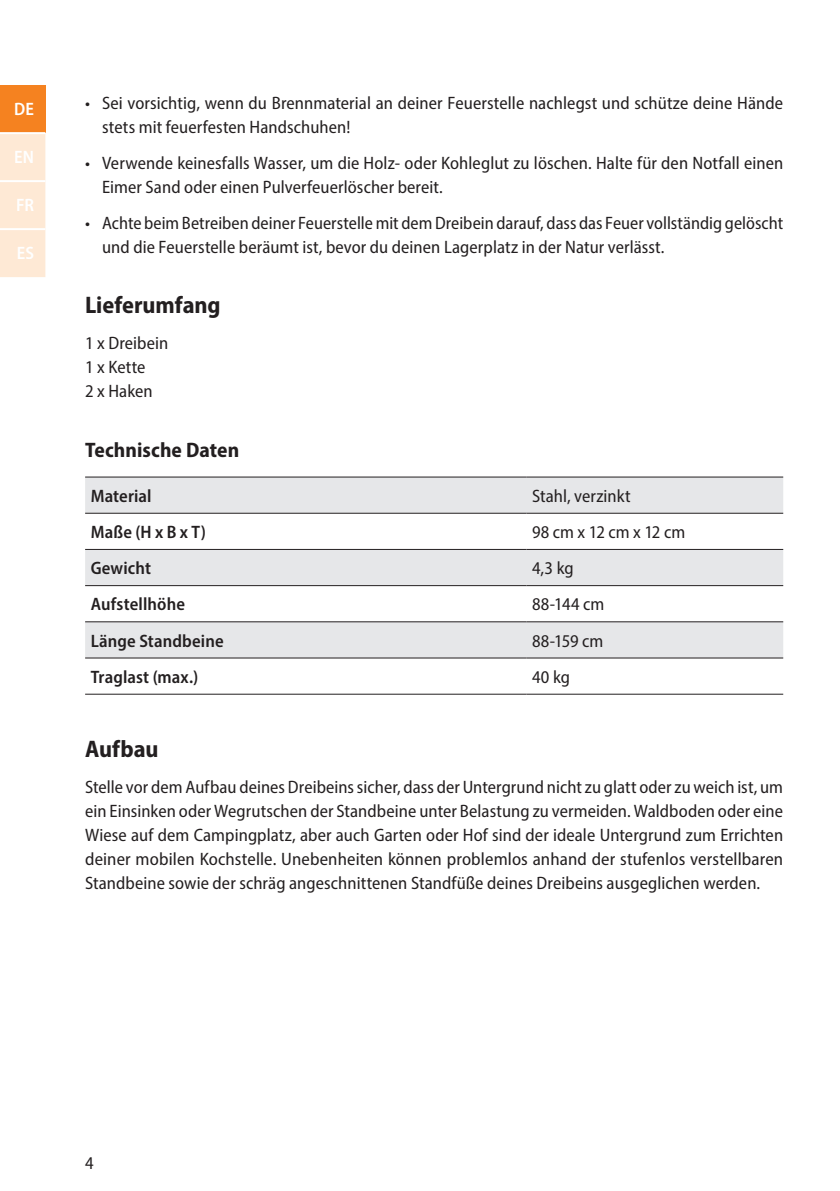
<style>
.page{position:relative;width:840px;height:1191px;background:#fff}
.page>*{position:absolute;margin:0;border:0;box-sizing:border-box;transform-origin:0 0}
.t1{font:700 semi-condensed 24px "Myriad Pro";color:#231f20}
.t2{font:700 semi-condensed 21px "Myriad Pro";letter-spacing:.005em;color:#231f20}
.t3{font:semi-condensed 18px/24px "Myriad Pro";letter-spacing:.005em;color:#231f20}
.t4{font:600 semi-condensed 18px "Myriad Pro";letter-spacing:.005em;color:#231f20}
.t5{font:600 semi-condensed 18px "Myriad Pro";letter-spacing:.01em;color:#fff}
</style>
<div class="page">
<div style="left:0;top:85px;width:45px;height:48px;background:#f58220"></div>
<hr style="left:0;top:132px;width:45px;height:2px;background:#fff">
<div style="left:0;top:134px;width:45px;height:143px;background:#fee9d5"></div>
<div style="left:18px;top:246px;width:15px;height:13px;background:#fee9d5"></div>
<hr style="left:0;top:228px;width:45px;height:2px;background:#fff">
<div style="left:85px;top:477px;width:697px;height:36px;background:#e6e7e9"></div>
<svg style="left:85px;top:548px;width:697px;height:111px;fill:#e6e7e9"></svg>
<hr style="left:85px;top:476px;width:441px;height:1px;background:#231f20">
<hr style="left:526px;top:476px;width:256px;height:1px;background:#231f20">
<hr style="left:85px;top:513px;width:441px;height:1px;background:#231f20">
<hr style="left:526px;top:513px;width:256px;height:1px;background:#231f20">
<hr style="left:85px;top:549px;width:441px;height:1px;background:#231f20">
<hr style="left:526px;top:549px;width:256px;height:1px;background:#231f20">
<hr style="left:85px;top:585px;width:441px;height:1px;background:#231f20">
<hr style="left:526px;top:585px;width:256px;height:1px;background:#231f20">
<hr style="left:85px;top:621px;width:441px;height:1px;background:#231f20">
<hr style="left:526px;top:621px;width:256px;height:1px;background:#231f20">
<hr style="left:85px;top:657px;width:441px;height:1px;background:#231f20">
<hr style="left:526px;top:657px;width:256px;height:1px;background:#231f20">
<hr style="left:85px;top:693px;width:441px;height:1px;background:#231f20">
<hr style="left:526px;top:693px;width:256px;height:1px;background:#231f20">
<p class="t5" style="left:14px;top:97px;width:21px">DE</p>
<p class="t5" style="left:14px;top:145px;width:21px">EN</p>
<p class="t5" style="left:16px;top:193px;width:19px">FR</p>
<p class="t5" style="left:17px;top:241px;width:19px">ES</p>
<p class="t3" style="left:102px;top:91px;width:682px;text-indent:-17px">• Sei vorsichtig, wenn du Brennmaterial an deiner Feuerstelle nachlegst und schütze deine Hände stets mit feuerfesten Handschuhen!</p>
<p class="t3" style="left:102px;top:151px;width:682px;text-indent:-17px">• Verwende keinesfalls Wasser, um die Holz- oder Kohleglut zu löschen. Halte für den Notfall einen<br>Eimer Sand oder einen Pulverfeuerlöscher bereit.</p>
<p class="t3" style="left:102px;top:211px;width:682px;text-indent:-17px">• Achte beim Betreiben deiner Feuerstelle mit dem Dreibein darauf, dass das Feuer vollständig gelöscht und die Feuerstelle beräumt ist, bevor du deinen Lagerplatz in der Natur verlässt.</p>
<h1 class="t1" style="left:85px;top:290px;width:137px">Lieferumfang</h1>
<p class="t3" style="left:85px;top:331px;width:85px">1 x Dreibein<br>1 x Kette<br>2 x Haken</p>
<p class="t2" style="left:85px;top:436px;width:155px">Technische Daten</p>
<p class="t4" style="left:91px;top:484px;width:62px">Material</p>
<p class="t3" style="left:531px;top:483px;width:100px">Stahl, verzinkt</p>
<p class="t4" style="left:91px;top:521px;width:116px">Maße (H x B x T)</p>
<p class="t3" style="left:531px;top:520px;width:155px">98 cm x 12 cm x 12 cm</p>
<p class="t4" style="left:91px;top:557px;width:62px">Gewicht</p>
<p class="t3" style="left:531px;top:556px;width:43px">4,3 kg</p>
<p class="t4" style="left:91px;top:593px;width:96px">Aufstellhöhe</p>
<p class="t3" style="left:531px;top:592px;width:74px">88-144 cm</p>
<p class="t4" style="left:91px;top:629px;width:134px">Länge Standbeine</p>
<p class="t3" style="left:531px;top:628px;width:73px">88-159 cm</p>
<p class="t4" style="left:91px;top:665px;width:109px">Traglast (max.)</p>
<p class="t3" style="left:531px;top:664px;width:39px">40 kg</p>
<h1 class="t1" style="left:85px;top:734px;width:75px">Aufbau</h1>
<p class="t3" style="left:85px;top:775px;width:699px;text-align:justify">Stelle vor dem Aufbau deines Dreibeins sicher, dass der Untergrund nicht zu glatt oder zu weich ist, um ein Einsinken oder Wegrutschen der Standbeine unter Belastung zu vermeiden. Waldboden oder eine Wiese auf dem Campingplatz, aber auch Garten oder Hof sind der ideale Untergrund zum Errichten deiner mobilen Kochstelle. Unebenheiten können problemlos anhand der stufenlos verstellbaren Standbeine sowie der schräg angeschnittenen Standfüße deines Dreibeins ausgeglichen werden.</p>
<p class="t3" style="left:85px;top:1151px;width:10px">4</p>
</div>
